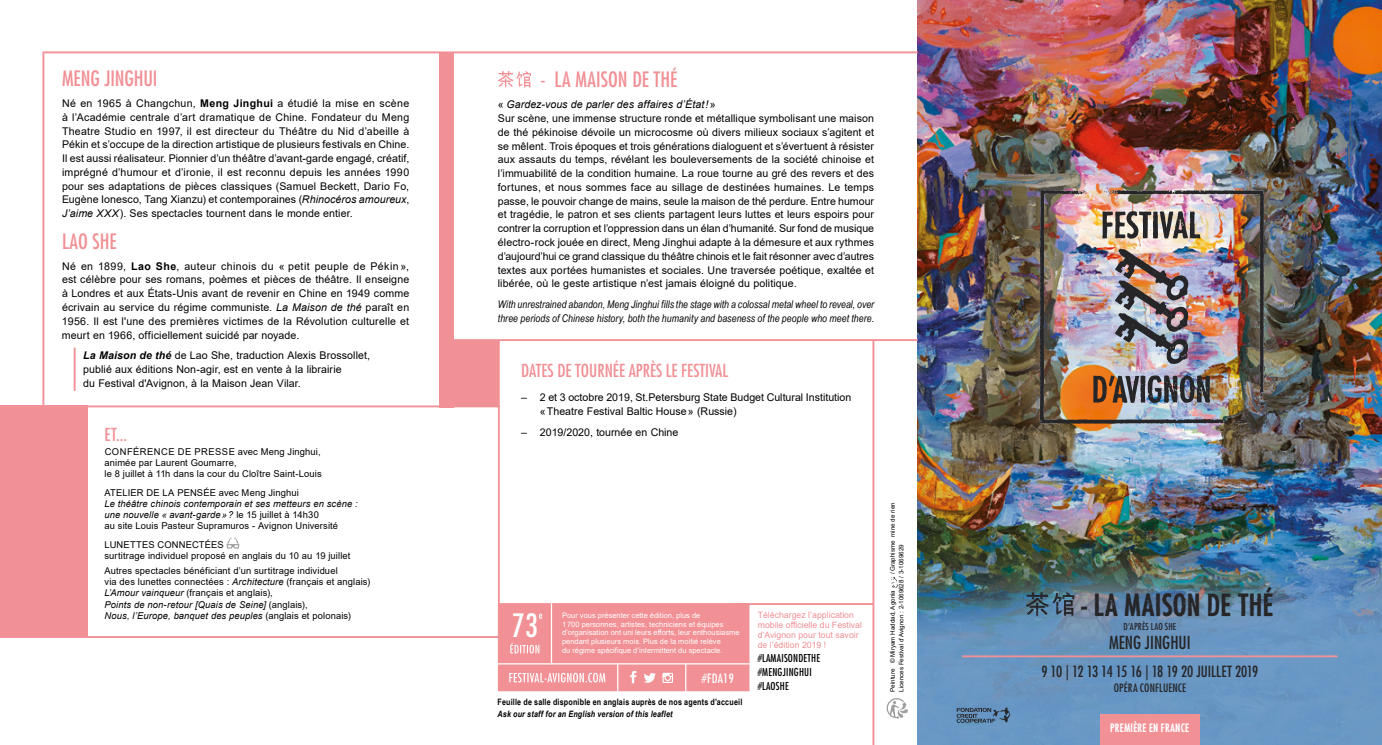
<style>
.page{position:relative;width:1382px;height:745px;background:#fff}
.page>*{position:absolute;margin:0;border:0;box-sizing:border-box;transform-origin:0 0}
.t1{font:condensed 31.25px "Futura LT";color:#fff}
.t2{font:30px "Futur Avignon CAP";color:#262528}
.t3{font:condensed 20.62px "Futura LT";letter-spacing:-.005em;color:#f19095}
.t4{font:condensed 17.5px "Futura LT";color:#f19095}
.t5{font:condensed 17.5px "Futura LT";color:#262528}
.t6{font:condensed 15px "Futura LT";letter-spacing:-.04em;color:#262528}
.t7{font:condensed 12.5px "Futura LT";letter-spacing:.02em;color:#fff}
.t8{font:11.38px "Futur Avignon CAP";letter-spacing:.005em;color:#fff}
.t9{font:condensed 11.25px "Futura LT";letter-spacing:.015em;color:#262528}
.t10{font:10.62px/13.8px "Arial";letter-spacing:.01em;color:#000}
.t11{font:italic 10.62px/13.8px "Arial Narrow";letter-spacing:.005em;color:#000}
.t12{font:condensed 10.62px/13.8px "Futura LT";letter-spacing:.02em;color:#000}
.t13{font:9.38px/11.2px "Arial";letter-spacing:.015em;color:#000}
.t14{font:italic 9.38px/11.2px "Arial";letter-spacing:.01em;color:#000}
.t15{font:condensed 9.38px "Futura LT";letter-spacing:.025em;color:#262528}
.t16{font:8.75px/10px "Arial";color:#f19095}
.t17{font:700 8.75px "Arial Narrow";letter-spacing:.02em;color:#000}
.t18{font:italic 700 8.75px "Arial Narrow";letter-spacing:.02em;color:#000}
.t19{font:7.5px/8.8px "Arial";color:#fff}
.t20{font:6.25px/8.8px "Arial";color:#000}
.s1{font-weight:700}
.s2{font-style:italic}
.s3{font-weight:700;font-style:italic}
.s4{font-style:normal}
</style>
<div class="page">
<svg style="left:891px;top:577px;width:6px;height:10px"></svg>
<svg style="left:887px;top:698px;width:21px;height:20px"></svg>
<svg style="left:498px;top:602px;width:251px;height:89px;background:#f1969b"></svg>
<img style="left:918px;top:0;width:464px;height:744px">
<img style="left:1017px;top:166px;width:270px;height:280px">
<svg style="left:1234px;top:418px;width:22px;height:5px"></svg>
<img style="left:1226px;top:190px;width:38px;height:216px">
<img style="left:1039px;top:189px;width:187px;height:234px">
<svg style="left:1223px;top:420px;width:4px;height:3px"></svg>
<svg style="left:956px;top:707px;width:54px;height:15px"></svg>
<hr style="left:42px;top:51px;width:876px;height:2px;background:#f19095">
<hr style="left:0;top:405px;width:500px;height:2px;background:#f19095">
<hr style="left:0;top:635px;width:500px;height:2px;background:#f19095">
<hr style="left:498px;top:340px;width:2px;height:262px;background:#f19095">
<hr style="left:42px;top:53px;width:2px;height:431px;background:#f19095">
<div style="left:440px;top:53px;width:14px;height:354px;background:#f19095"></div>
<div style="left:0;top:405px;width:87px;height:231px;background:#f19095"></div>
<svg style="left:1026px;top:591px;width:48px;height:24px"></svg>
<hr style="left:962px;top:655px;width:376px;height:2px;background:#f19095">
<hr style="left:872px;top:339px;width:2px;height:405px;background:#f19095">
<hr style="left:730px;top:602px;width:143px;height:2px;background:#f19095">
<hr style="left:444px;top:339px;width:474px;height:2px;background:#f19095">
<div style="left:1100px;top:714px;width:100px;height:30px;background:#f19095"></div>
<div style="left:450px;top:340px;width:49px;height:67px;background:#f19095"></div>
<svg style="left:227px;top:537px;width:12px;height:11px"></svg>
<svg style="left:498px;top:71px;width:33px;height:16px"></svg>
<hr style="left:74px;top:347px;width:2px;height:43px;background:#f19095">
<h3 class="t3" style="left:62px;top:66px;width:97px">MENG JINGHUI</h3>
<p class="t10" style="left:62px;top:96px;width:349px;text-align:justify">Né en 1965 à Changchun, <span class="s1">Meng Jinghui</span> a étudié la mise en scène à l’Académie centrale d’art dramatique de Chine. Fondateur du Meng Theatre Studio en 1997, il est directeur du Théâtre du Nid d’abeille à Pékin et s’occupe de la direction artistique de plusieurs festivals en Chine.<br>Il est aussi réalisateur. Pionnier d’un théâtre d’avant-garde engagé, créatif, imprégné d’humour et d’ironie, il est reconnu depuis les années 1990 pour ses adaptations de pièces classiques (Samuel Beckett, Dario Fo, Eugène Ionesco, Tang Xianzu) et contemporaines (<span class="s2">Rhinocéros amoureux</span>, <span class="s2">J’aime XXX</span>). Ses spectacles tournent dans le monde entier.</p>
<h3 class="t3" style="left:62px;top:229px;width:56px">LAO SHE</h3>
<p class="t10" style="left:62px;top:259px;width:349px;text-align:justify">Né en 1899, <span class="s1">Lao She</span>, auteur chinois du « petit peuple de Pékin », est célèbre pour ses romans, poèmes et pièces de théâtre. Il enseigne à Londres et aux États-Unis avant de revenir en Chine en 1949 comme écrivain au service du régime communiste. <span class="s2">La Maison de thé</span> paraît en 1956. Il est l'une des premières victimes de la Révolution culturelle et meurt en 1966, officiellement suicidé par noyade.</p>
<p class="t10" style="left:83px;top:348px;width:288px"><span class="s3">La Maison de thé</span> de Lao She, traduction Alexis Brossollet, publié aux éditions Non-agir, est en vente à la librairie<br>du Festival d'Avignon, à la Maison Jean Vilar.</p>
<h3 class="t4" style="left:105px;top:423px;width:24px">ET...</h3>
<p class="t13" style="left:105px;top:445px;width:219px">CONFÉRENCE DE PRESSE avec Meng Jinghui, animée par Laurent Goumarre,<br>le 8 juillet à 11h dans la cour du Cloître Saint-Louis</p>
<p class="t13" style="left:105px;top:486px;width:196px">ATELIER DE LA PENSÉE avec Meng Jinghui</p>
<p class="t14" style="left:105px;top:498px;width:255px">Le théâtre chinois contemporain et ses metteurs en scène : une nouvelle « avant-garde»? <span class="s4">le 15 juillet à 14h30<br>au site Louis Pasteur Supramuros - Avignon Université</span></p>
<p class="t13" style="left:105px;top:538px;width:247px">LUNETTES CONNECTÉES<br>surtitrage individuel proposé en anglais du 10 au 19 juillet</p>
<p class="t13" style="left:105px;top:564px;width:267px">Autres spectacles bénéficiant d’un surtitrage individuel<br>via des lunettes connectées : <span class="s2">Architecture</span> (français et anglais)<br><span class="s2">L’Amour vainqueur</span> (français et anglais),<br><span class="s2">Points de non-retour [Quais de Seine]</span> (anglais),<br><span class="s2">Nous, l’Europe, banquet des peuples</span> (anglais et polonais)</p>
<h3 class="t3" style="left:540px;top:67px;width:138px">- LA MAISON DE THÉ</h3>
<p class="t10" style="left:498px;top:98px;width:378px">« <span class="s2">Gardez-vous de parler des affaires d’État!</span>»<br>Sur scène, une immense structure ronde et métallique symbolisant une maison de thé pékinoise dévoile un microcosme où divers milieux sociaux s’agitent et se mêlent. Trois époques et trois générations dialoguent et s’évertuent à résister aux assauts du temps, révélant les bouleversements de la société chinoise et l’immuabilité de la condition humaine. La roue tourne au gré des revers et des fortunes, et nous sommes face au sillage de destinées humaines. Le temps passe, le pouvoir change de mains, seule la maison de thé perdure. Entre humour et tragédie, le patron et ses clients partagent leurs luttes et leurs espoirs pour contrer la corruption et l’oppression dans un élan d’humanité. Sur fond de musique électro-rock jouée en direct, Meng Jinghui adapte à la démesure et aux rythmes d’aujourd’hui ce grand classique du théâtre chinois et le fait résonner avec d’autres textes aux portées humanistes et sociales. Une traversée poétique, exaltée et libérée, où le geste artistique n’est jamais éloigné du politique.</p>
<p class="t11" style="left:498px;top:297px;width:378px">With unrestrained abandon, Meng Jinghui fills the stage with a colossal metal wheel to reveal, over three periods of Chinese history, both the humanity and baseness of the people who meet there.</p>
<h3 class="t4" style="left:521px;top:360px;width:209px">DATES DE TOURNÉE APRÈS LE FESTIVAL</h3>
<p class="t10" style="left:540px;top:390px;width:313px;text-indent:-19px">– 2 et 3 octobre 2019, St.Petersburg State Budget Cultural Institution «Theatre Festival Baltic House» (Russie)</p>
<p class="t10" style="left:521px;top:425px;width:159px">– 2019/2020, tournée en Chine</p>
<h1 class="t1" style="left:512px;top:606px;width:27px">73</h1>
<p class="t16" style="left:758px;top:609px;width:106px">Téléchargez l’application mobile officielle du Festival d’Avignon pour tout savoir de l’édition 2019 !</p>
<p class="t19" style="left:562px;top:610px;width:179px">Pour vous présenter cette édition, plus de<br>1700 personnes, artistes, techniciens et équipes d’organisation ont uni leurs efforts, leur enthousiasme pendant plusieurs mois. Plus de la moitié relève<br>du régime spécifique d’intermittent du spectacle.</p>
<p class="t7" style="left:702px;top:670px;width:33px">#FDA19</p>
<p class="t12" style="left:758px;top:651px;width:64px">#LAMAISONDETHE #MENGJINGHUI #LAOSHE</p>
<p class="t17" style="left:498px;top:694px;width:246px">Feuille de salle disponible en anglais auprès de nos agents d’accueil</p>
<p class="t18" style="left:498px;top:706px;width:176px">Ask our staff for an English version of this leaflet</p>
<p class="t20" style="left:888px;top:691px;width:191px;text-indent:117px;rotate:-90deg">/ Graphisme mine de rien<br>Licences Festival d’Avignon : 2-1069628 / 3-1069629</p>
<p class="t20" style="left:888px;top:691px;width:103px;rotate:-90deg">Peinture © Miryam Haddad, Agonia</p>
<h2 class="t2" style="left:1080px;top:586px;width:195px">- LA MAISON DE THÉ</h2>
<p class="t15" style="left:1123px;top:620px;width:54px">D’APRÈS LAO SHE</p>
<h3 class="t5" style="left:1109px;top:631px;width:83px">MENG JINGHUI</h3>
<h3 class="t6" style="left:1041px;top:661px;width:219px">9 10 | 12 13 14 15 16 | 18 19 20 JUILLET 2019</h3>
<p class="t9" style="left:1114px;top:680px;width:74px">OPÉRA CONFLUENCE</p>
<p class="t8" style="left:1110px;top:720px;width:81px">PREMIÈRE EN FRANCE</p>
</div>
